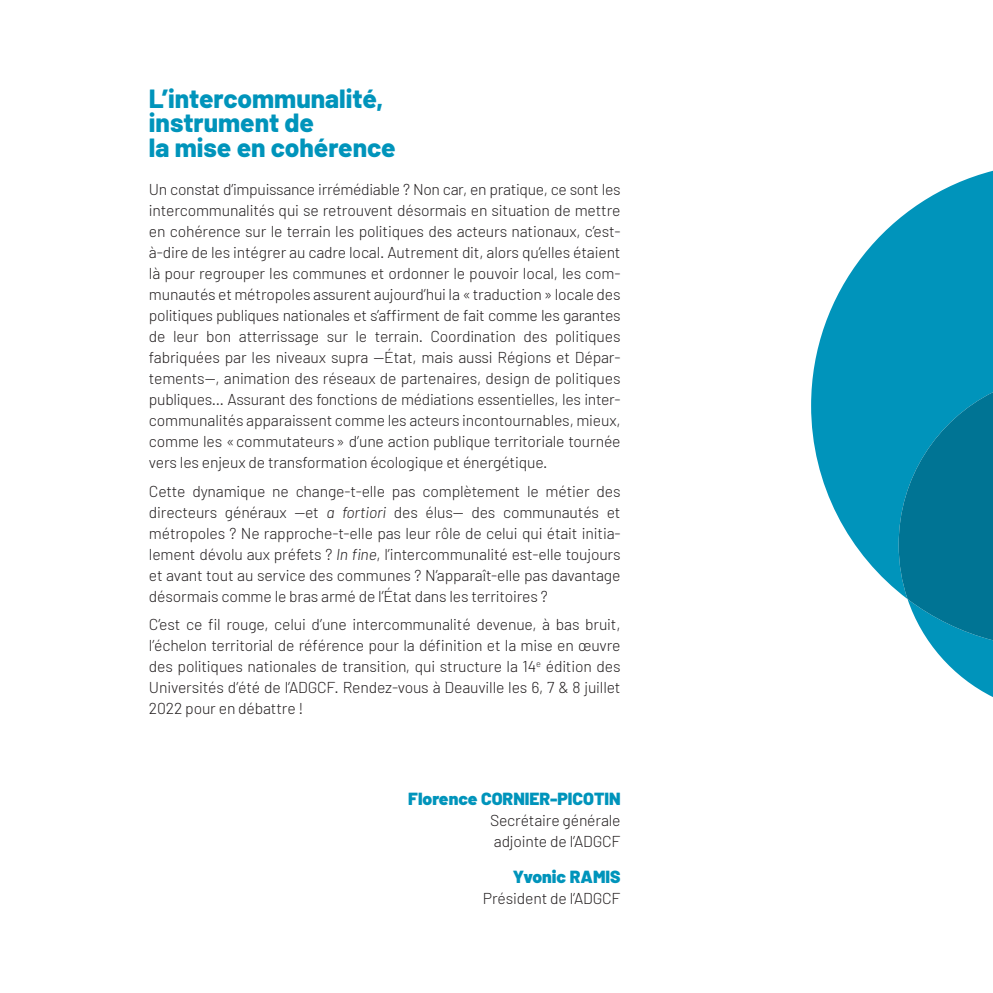
<style>
.page{position:relative;width:993px;height:993px;background:#fff}
.page>*{position:absolute;margin:0;border:0;box-sizing:border-box;transform-origin:0 0}
.t1{font:800 26.25px/24.5px "Barlow";color:#0094bb}
.t2{font:900 17.5px "Barlow";color:#0094bb}
.t3{font:300 15.75px/21px "Barlow";letter-spacing:-.01em;color:#231f20;text-align:justify}
.s1{font-style:italic}
</style>
<div class="page">
<svg style="left:811px;top:171px;width:181px;height:421px;fill:#0094bb"></svg>
<svg style="left:898px;top:392px;width:94px;height:305px;background:#2490ad"></svg>
<h1 class="t1" style="left:149px;top:84px;width:248px">L’intercommunalité, instrument de<br>la mise en cohérence</h1>
<p class="t3" style="left:149px;top:178px;width:473px">Un constat d’impuissance irrémédiable ? Non car, en pratique, ce sont les intercommunalités qui se retrouvent désormais en situation de mettre en cohérence sur le terrain les politiques des acteurs nationaux, c’est&shy;à-dire de les intégrer au cadre local. Autrement dit, alors qu’elles étaient là pour regrouper les communes et ordonner le pouvoir local, les com&shy;munautés et métropoles assurent aujourd’hui la « traduction » locale des politiques publiques nationales et s’affirment de fait comme les garantes de leur bon atterrissage sur le terrain. Coordination des politiques fabriquées par les niveaux supra —État, mais aussi Régions et Dépar&shy;tements—, animation des réseaux de partenaires, design de politiques publiques… Assurant des fonctions de médiations essentielles, les inter&shy;communalités apparaissent comme les acteurs incontournables, mieux, comme les « commutateurs » d’une action publique territoriale tournée vers les enjeux de transformation écologique et énergétique.</p>
<p class="t3" style="left:149px;top:480px;width:473px">Cette dynamique ne change-t-elle pas complètement le métier des directeurs généraux —et <span class="s1">a fortiori</span> des élus— des communautés et métropoles ? Ne rapproche-t-elle pas leur rôle de celui qui était initia&shy;lement dévolu aux préfets ? <span class="s1">In fine</span>, l’intercommunalité est-elle toujours et avant tout au service des communes ? N’apparaît-elle pas davantage désormais comme le bras armé de l’État dans les territoires ?</p>
<p class="t3" style="left:149px;top:613px;width:473px">C’est ce fil rouge, celui d’une intercommunalité devenue, à bas bruit, l’échelon territorial de référence pour la définition et la mise en œuvre des politiques nationales de transition, qui structure la 14<sup>e</sup> édition des Universités d’été de l’ADGCF. Rendez-vous à Deauville les 6, 7 &amp; 8 juillet 2022 pour en débattre !</p>
<p class="t2" style="left:408px;top:787px;width:214px">Florence CORNIER-PICOTIN</p>
<p class="t3" style="left:490px;top:808px;width:132px">Secrétaire générale adjointe de l’ADGCF</p>
<p class="t2" style="left:512px;top:865px;width:109px">Yvonic RAMIS</p>
<p class="t3" style="left:483px;top:886px;width:139px">Président de l’ADGCF</p>
</div>
